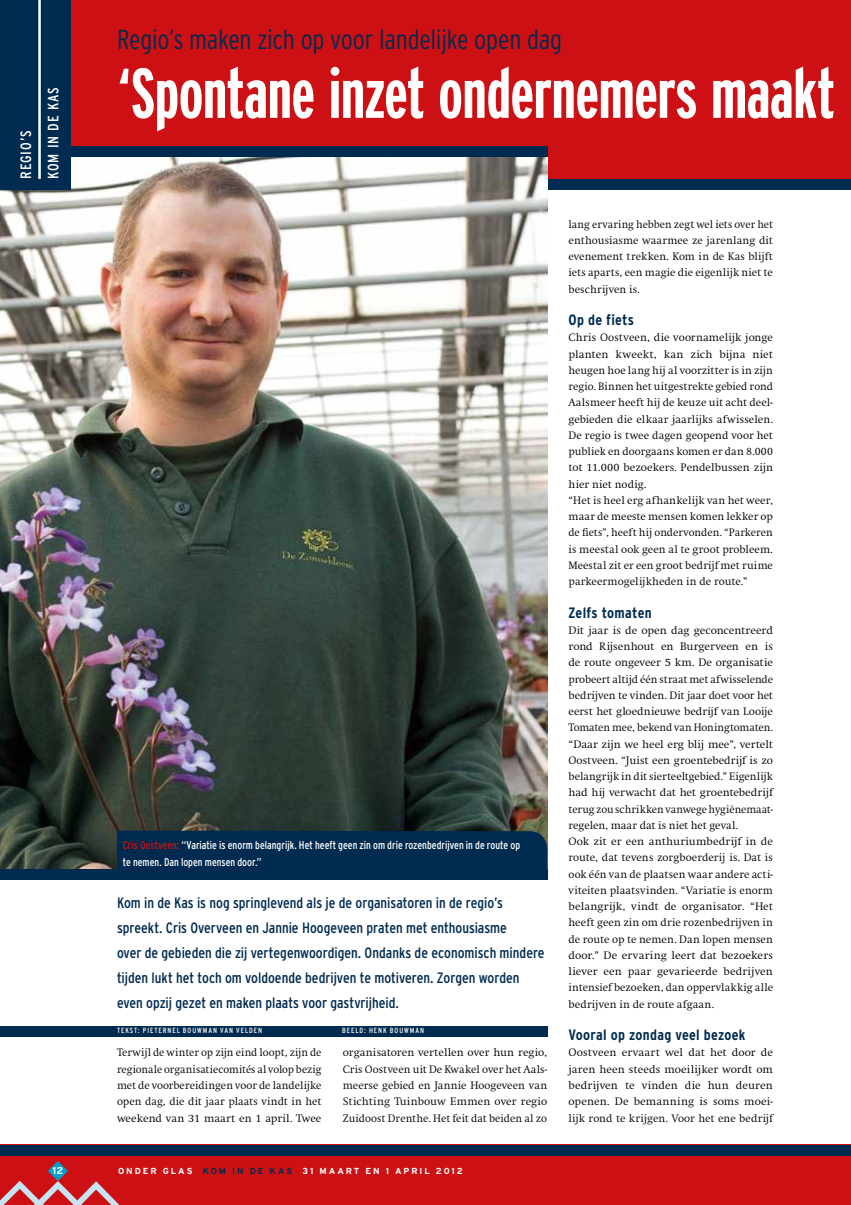
<style>
.page{position:relative;width:851px;height:1205px;background:#fff}
.page>*{position:absolute;margin:0;border:0;box-sizing:border-box;transform-origin:0 0}
.t1{font:700 extra-condensed 70.25px "Interstate";letter-spacing:-.01em;color:#fff}
.t2{font:300 condensed 27.5px "Interstate";letter-spacing:-.01em;color:#002b50}
.t3{font:condensed 15px/25px "Interstate";color:#002b50}
.t4{font:700 condensed 15px "Interstate";letter-spacing:.02em;color:#002b50}
.t5{font:condensed 15px/27.1px "Interstate";letter-spacing:.06em;color:#fff}
.t6{font:300 11.25px/16.2px "Swift";letter-spacing:.005em;color:#000;text-align:justify}
.t7{font:300 11.25px/16.2px "Swift";letter-spacing:.005em;color:#000;text-align:justify;scale:.96 1}
.t8{font:condensed 11.25px/17.5px "Interstate";color:#fff;scale:.95 1}
.t9{font:700 10px "Interstate";color:#fff}
.t10{font:700 8.75px "Interstate";letter-spacing:.215em;color:#fff}
.t11{font:condensed 7.5px "Interstate";letter-spacing:.125em;color:#fff}
.s1{color:#cd1013}
.s2{color:#002b50}
</style>
<div class="page">
<div style="left:0;top:1144px;width:850px;height:61px;background:#cd1013"></div>
<div style="left:0;top:0;width:850px;height:182px;background:#cd1013"></div>
<div style="left:0;top:179px;width:850px;height:11px;background:#002b50"></div>
<div style="left:0;top:1144px;width:850px;height:11px;background:#002b50"></div>
<img style="left:0;top:157px;width:547px;height:712px">
<div style="left:0;top:146px;width:547px;height:11px;background:#002b50"></div>
<div style="left:0;top:869px;width:547px;height:10px;background:#002b50"></div>
<div style="left:0;top:1025px;width:547px;height:11px;background:#002b50"></div>
<div style="left:117px;top:831px;width:430px;height:38px;background:#002b50"></div>
<div style="left:0;top:0;width:71px;height:190px;background:#002b50"></div>
<hr style="left:38px;top:0;width:3px;height:179px;background:#fff">
<svg style="left:0;top:1161px;width:120px;height:44px"></svg>
<h3 class="t5" style="left:12px;top:179px;width:93px;rotate:-90deg">REGIO’S<br>KOM IN DE KAS</h3>
<p class="t9" style="left:53px;top:1165px;width:12px">12</p>
<h2 class="t2" style="left:117px;top:24px;width:446px">Regio’s maken zich op voor landelijke open dag</h2>
<h1 class="t1" style="left:117px;top:54px;width:719px">‘Spontane inzet ondernemers maakt</h1>
<p class="t8" style="left:123px;top:836px;width:419px"><span class="s1">Cris Oostveen:</span> “Variatie is enorm belangrijk. Het heeft geen zin om drie rozenbedrijven in de route op te nemen. Dan lopen mensen door.”</p>
<p class="t3" style="left:117px;top:890px;width:429px">Kom in de Kas is nog springlevend als je de organisatoren in de regio’s spreekt. Cris Overveen en Jannie Hoogeveen praten met enthousiasme<br>over de gebieden die zij vertegenwoordigen. Ondanks de economisch mindere tijden lukt het toch om voldoende bedrijven te motiveren. Zorgen worden even opzij gezet en maken plaats voor gastvrijheid.</p>
<p class="t11" style="left:117px;top:1026px;width:147px">TEKST: PIETERNEL BOUWMAN VAN VELDEN</p>
<p class="t11" style="left:342px;top:1026px;width:83px">BEELD: HENK BOUWMAN</p>
<p class="t6" style="left:117px;top:1045px;width:206px">Terwijl de winter op zijn eind loopt, zijn de regionale organisatiecomités al volop bezig met de voorbereidingen voor de landelijke open dag, die dit jaar plaats vindt in het weekend van 31 maart en 1 april. Twee</p>
<p class="t6" style="left:343px;top:1045px;width:206px">organisatoren vertellen over hun regio, Cris Oostveen uit De Kwakel over het Aals&shy;meerse gebied en Jannie Hoogeveen van Stichting Tuinbouw Emmen over regio Zuidoost Drenthe. Het feit dat beiden al zo</p>
<p class="t10" style="left:118px;top:1166px;width:346px">ONDER GLAS <span class="s2">KOM IN DE KAS</span> 31 MAART EN 1 APRIL 2012</p>
<p class="t7" style="left:568px;top:216px;width:214px">lang ervaring hebben zegt wel iets over het enthousiasme waarmee ze jarenlang dit evenement trekken. Kom in de Kas blijft iets aparts, een magie die eigenlijk niet te beschrijven is.</p>
<h3 class="t4" style="left:568px;top:311px;width:67px">Op de fiets</h3>
<p class="t6" style="left:568px;top:330px;width:206px;text-align:left">Chris Oostveen, die voornamelijk jonge planten kweekt, kan zich bijna niet heugen hoe lang hij al voorzitter is in zijn regio. Binnen het uitgestrekte gebied rond Aalsmeer heeft hij de keuze uit acht deel&shy;gebieden die elkaar jaarlijks afwisselen.<br>De regio is twee dagen geopend voor het publiek en doorgaans komen er dan 8.000 tot 11.000 bezoekers. Pendelbussen zijn hier niet nodig.<br>“Het is heel erg afhankelijk van het weer, maar de meeste mensen komen lekker op de fiets”, heeft hij ondervonden. “Parkeren is meestal ook geen al te groot probleem.<br>Meestal zit er een groot bedrijf met ruime parkeermogelijkheden in de route.”</p>
<h3 class="t4" style="left:568px;top:604px;width:85px">Zelfs tomaten</h3>
<p class="t6" style="left:568px;top:622px;width:206px;text-align:left">Dit jaar is de open dag geconcentreerd rond Rijsenhout en Burgerveen en is de route ongeveer 5 km. De organisatie probeert altijd één straat met afwisselende bedrijven te vinden. Dit jaar doet voor het eerst het gloednieuwe bedrijf van Looije Tomaten mee, bekend van Honingtomaten. “Daar zijn we heel erg blij mee”, vertelt Oostveen. “Juist een groentebedrijf is zo belangrijk in dit sierteeltgebied.” Eigenlijk had hij verwacht dat het groentebedrijf terug zou schrikken vanwege hygiënemaat&shy;regelen, maar dat is niet het geval.<br>Ook zit er een anthuriumbedrijf in de route, dat tevens zorgboerderij is. Dat is ook één van de plaatsen waar andere acti&shy;viteiten plaatsvinden. “Variatie is enorm belangrijk, vindt de organisator. “Het heeft geen zin om drie rozenbedrijven in de route op te nemen. Dan lopen mensen door.” De ervaring leert dat bezoekers liever een paar gevarieerde bedrijven intensief bezoeken, dan oppervlakkig alle bedrijven in de route afgaan.</p>
<h3 class="t4" style="left:568px;top:1026px;width:178px">Vooral op zondag veel bezoek</h3>
<p class="t6" style="left:568px;top:1045px;width:206px">Oostveen ervaart wel dat het door de jaren heen steeds moeilijker wordt om bedrijven te vinden die hun deuren openen. De bemanning is soms moei&shy;lijk rond te krijgen. Voor het ene bedrijf</p>
</div>
